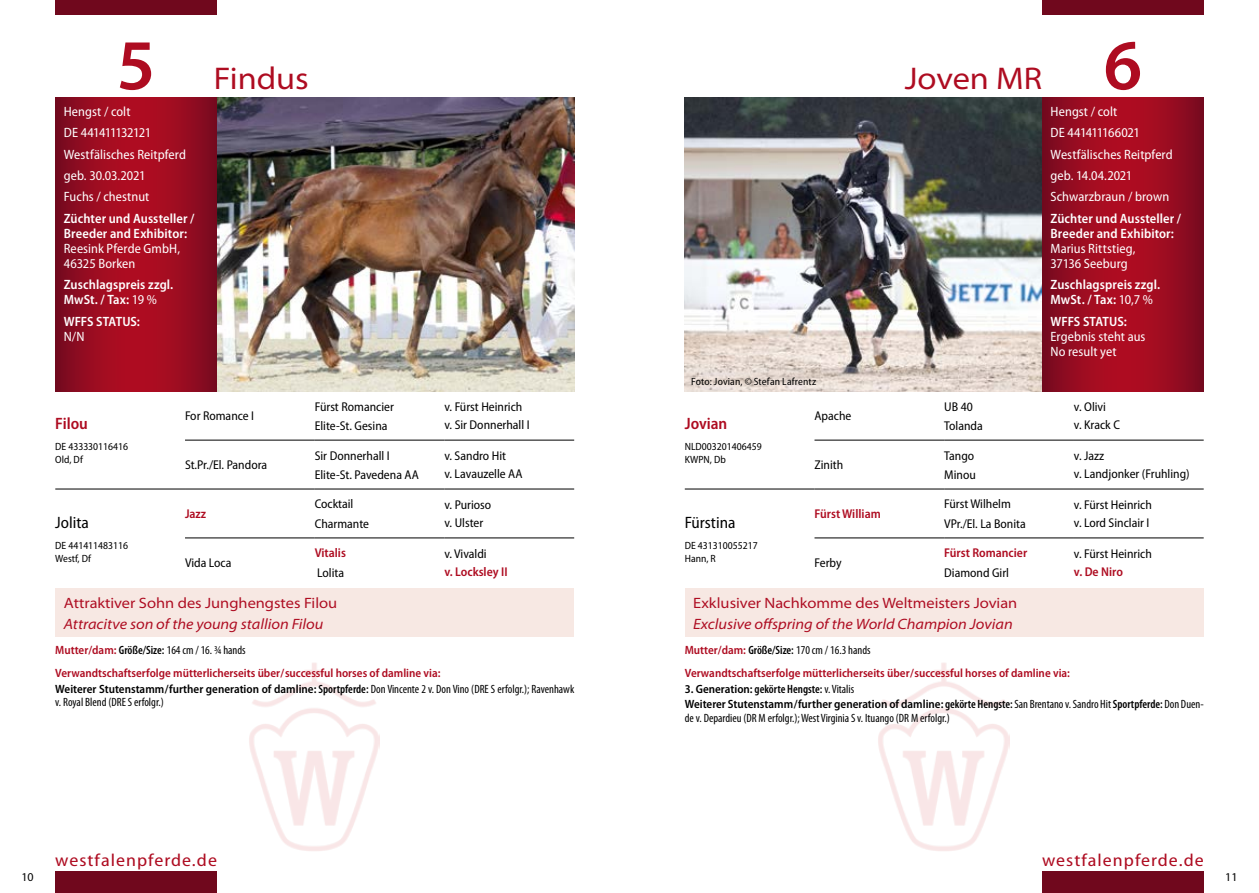
<style>
.page{position:relative;width:1259px;height:893px;background:#fff}
.page>*{position:absolute;margin:0;border:0;box-sizing:border-box;transform-origin:0 0}
.t1{font:600 72px "Myriad Pro";color:#ae0c21}
.t2{font:semi-expanded 31.5px "Myriad Pro";color:#ae0c21}
.t3{font:semi-condensed 17.55px "Myriad Pro";letter-spacing:.055em;color:#ae0c21;scale:1.11 1}
.t4{font:semi-condensed 16.5px "Myriad Pro";color:#000}
.t5{font:600 semi-condensed 16.5px "Myriad Pro";color:#ae0c21}
.t6{font:italic semi-expanded 15px "Myriad Pro";color:#ae0c21}
.t7{font:semi-expanded 15px "Myriad Pro";color:#ae0c21}
.t8{font:semi-condensed 13.5px/21.5px "Myriad Pro";letter-spacing:.005em;color:#fff}
.t9{font:600 semi-condensed 13.5px/15px "Myriad Pro";letter-spacing:.005em;color:#fff}
.t10{font:semi-condensed 12.75px/19.5px "Myriad Pro";color:#000}
.t11{font:600 semi-condensed 12.75px "Myriad Pro";color:#ae0c21}
.t12{font:600 semi-condensed 12px/23px "Myriad Pro";color:#ae0c21}
.t13{font:condensed 12px/13.5px "Myriad Pro";color:#000}
.t14{font:600 semi-condensed 12px/15.6px "Myriad Pro";color:#000}
.t15{font:12px "Myriad Pro";color:#000}
.t16{font:semi-condensed 10.5px/12.6px "Myriad Pro";color:#000}
.s1{font-weight:400}
.s2{font-stretch:condensed;color:#000}
.s3{font-weight:400;font-stretch:condensed;color:#000}
.s4{font-weight:600;font-stretch:semi-condensed}
.s5{font-weight:600}
.s6{font-stretch:condensed}
.s7{font-weight:400;font-stretch:condensed}
</style>
<div class="page">
<img style="left:249px;top:663px;width:131px;height:188px">
<img style="left:878px;top:663px;width:131px;height:188px">
<div style="left:1042px;top:872px;width:161px;height:21px;background:#70081d"></div>
<div style="left:1042px;top:0;width:161px;height:15px;background:#70081d"></div>
<div style="left:55px;top:872px;width:162px;height:21px;background:#70081d"></div>
<div style="left:55px;top:0;width:162px;height:15px;background:#70081d"></div>
<div style="left:55px;top:588px;width:519px;height:48px;background:#f7e8e3"></div>
<img style="left:217px;top:98px;width:357px;height:293px">
<svg style="left:55px;top:98px;width:162px;height:293px;background:#980b20"></svg>
<hr style="left:185px;top:440px;width:130px;height:1px;background:#000">
<hr style="left:315px;top:440px;width:129px;height:1px;background:#000">
<hr style="left:444px;top:440px;width:130px;height:1px;background:#000">
<hr style="left:55px;top:489px;width:130px;height:1px;background:#000">
<hr style="left:185px;top:489px;width:130px;height:1px;background:#000">
<hr style="left:315px;top:489px;width:129px;height:1px;background:#000">
<hr style="left:444px;top:489px;width:130px;height:1px;background:#000">
<hr style="left:185px;top:538px;width:130px;height:1px;background:#000">
<hr style="left:315px;top:538px;width:129px;height:1px;background:#000">
<hr style="left:444px;top:538px;width:130px;height:1px;background:#000">
<div style="left:685px;top:588px;width:518px;height:48px;background:#f7e8e3"></div>
<img style="left:685px;top:98px;width:357px;height:293px">
<svg style="left:1042px;top:98px;width:161px;height:293px;background:#990b20"></svg>
<hr style="left:814px;top:440px;width:130px;height:1px;background:#000">
<hr style="left:944px;top:440px;width:130px;height:1px;background:#000">
<hr style="left:1074px;top:440px;width:129px;height:1px;background:#000">
<hr style="left:685px;top:489px;width:129px;height:1px;background:#000">
<hr style="left:814px;top:489px;width:130px;height:1px;background:#000">
<hr style="left:944px;top:489px;width:130px;height:1px;background:#000">
<hr style="left:1074px;top:489px;width:129px;height:1px;background:#000">
<hr style="left:814px;top:538px;width:130px;height:1px;background:#000">
<hr style="left:944px;top:538px;width:130px;height:1px;background:#000">
<hr style="left:1074px;top:538px;width:129px;height:1px;background:#000">
<h1 class="t1" style="left:117px;top:19px;width:40px">5</h1>
<p class="t8" style="left:64px;top:100px;width:124px">Hengst / colt<br>DE 441411132121<br>Westfälisches Reitpferd geb. 30.03.2021<br>Fuchs / chestnut</p>
<p class="t9" style="left:64px;top:211px;width:132px">Züchter und Aussteller /<br>Breeder and Exhibitor:</p>
<p class="t8" style="left:64px;top:241px;width:118px;line-height:15px">Reesink Pferde GmbH,<br>46325 Borken</p>
<p class="t9" style="left:64px;top:277px;width:111px">Zuschlagspreis zzgl.<br>MwSt. / Tax: <span class="s1">19 %</span></p>
<p class="t9" style="left:64px;top:313px;width:78px">WFFS STATUS:</p>
<p class="t8" style="left:64px;top:325px;width:22px">N/N</p>
<h2 class="t2" style="left:214px;top:59px;width:96px">Findus</h2>
<p class="t5" style="left:55px;top:413px;width:34px">Filou</p>
<p class="t16" style="left:55px;top:440px;width:74px">DE 433330116416<br>Old, Df</p>
<p class="t4" style="left:55px;top:512px;width:35px">Jolita</p>
<p class="t16" style="left:55px;top:539px;width:74px">DE 441411483116<br>Westf, Df</p>
<p class="t10" style="left:185px;top:406px;width:71px">For Romance I</p>
<p class="t10" style="left:315px;top:396px;width:81px">Fürst Romancier<br>Elite-St. Gesina</p>
<p class="t10" style="left:444px;top:398px;width:87px;line-height:18px">v. Fürst Heinrich v. Sir Donnerhall I</p>
<p class="t10" style="left:185px;top:455px;width:84px">St.Pr./El. Pandora</p>
<p class="t10" style="left:315px;top:445px;width:106px">Sir Donnerhall I<br>Elite-St. Pavedena AA</p>
<p class="t10" style="left:444px;top:447px;width:80px;line-height:18px">v. Sandro Hit<br>v. Lavauzelle AA</p>
<p class="t11" style="left:185px;top:506px;width:23px">Jazz</p>
<p class="t10" style="left:315px;top:494px;width:56px">Cocktail<br>Charmante</p>
<p class="t10" style="left:444px;top:496px;width:48px;line-height:18px">v. Purioso v. Ulster</p>
<p class="t10" style="left:185px;top:553px;width:48px">Vida Loca</p>
<p class="t11" style="left:315px;top:545px;width:33px">Vitalis</p>
<p class="t10" style="left:317px;top:563px;width:28px">Lolita</p>
<p class="t10" style="left:444px;top:544px;width:44px">v. Vivaldi</p>
<p class="t11" style="left:444px;top:564px;width:65px">v. Locksley II</p>
<p class="t7" style="left:64px;top:594px;width:275px">Attraktiver Sohn des Junghengstes Filou</p>
<p class="t6" style="left:64px;top:615px;width:261px">Attracitve son of the young stallion Filou</p>
<p class="t12" style="left:55px;top:638px;width:387px">Mutter/dam: <span class="s2">Größe/Size:</span> <span class="s3">164 cm / 16. ¾ hands<br></span>Verwandtschaftserfolge mütterlicherseits über/successful horses of damline via:</p>
<p class="t13" style="left:55px;top:682px;width:520px"><span class="s4">Weiterer Stutenstamm/further generation of damline:</span> <span class="s5">Sportpferde:</span> Don Vincente 2 v. Don Vino (DRE S erfolgr.); Ravenhawk v. Royal Blend (DRE S erfolgr.)</p>
<p class="t16" style="left:691px;top:375px;width:127px">Foto: Jovian, © Stefan Lafrentz</p>
<h2 class="t2" style="left:905px;top:59px;width:139px">Joven MR</h2>
<h1 class="t1" style="left:1103px;top:19px;width:40px">6</h1>
<p class="t8" style="left:1050px;top:100px;width:124px">Hengst / colt<br>DE 441411166021<br>Westfälisches Reitpferd geb. 14.04.2021<br>Schwarzbraun / brown</p>
<p class="t9" style="left:1050px;top:211px;width:132px">Züchter und Aussteller /<br>Breeder and Exhibitor:</p>
<p class="t8" style="left:1050px;top:241px;width:86px;line-height:15px">Marius Rittstieg,<br>37136 Seeburg</p>
<p class="t9" style="left:1050px;top:277px;width:111px">Zuschlagspreis zzgl.<br>MwSt. / Tax: <span class="s1">10,7 %</span></p>
<p class="t9" style="left:1050px;top:313px;width:78px">WFFS STATUS:</p>
<p class="t8" style="left:1050px;top:328px;width:96px;line-height:15px">Ergebnis steht aus<br>No result yet</p>
<p class="t5" style="left:685px;top:413px;width:44px">Jovian</p>
<p class="t16" style="left:685px;top:440px;width:78px">NLD003201406459<br>KWPN, Db</p>
<p class="t4" style="left:685px;top:512px;width:52px">Fürstina</p>
<p class="t16" style="left:685px;top:539px;width:74px">DE 431310055217<br>Hann, R</p>
<p class="t10" style="left:814px;top:406px;width:38px">Apache</p>
<p class="t10" style="left:944px;top:396px;width:40px">UB 40<br>Tolanda</p>
<p class="t10" style="left:1074px;top:398px;width:47px;line-height:18px">v. Olivi<br>v. Krack C</p>
<p class="t10" style="left:814px;top:455px;width:30px">Zinith</p>
<p class="t10" style="left:944px;top:445px;width:33px">Tango<br>Minou</p>
<p class="t10" style="left:1074px;top:447px;width:117px;line-height:18px">v. Jazz<br>v. Landjonker (Fruhling)</p>
<p class="t11" style="left:814px;top:506px;width:68px">Fürst William</p>
<p class="t10" style="left:944px;top:494px;width:83px">Fürst Wilhelm<br>VPr./El. La Bonita</p>
<p class="t10" style="left:1074px;top:496px;width:79px;line-height:18px">v. Fürst Heinrich v. Lord Sinclair I</p>
<p class="t10" style="left:814px;top:553px;width:29px">Ferby</p>
<p class="t11" style="left:944px;top:545px;width:85px">Fürst Romancier</p>
<p class="t10" style="left:944px;top:563px;width:66px">Diamond Girl</p>
<p class="t10" style="left:1074px;top:544px;width:79px">v. Fürst Heinrich</p>
<p class="t11" style="left:1074px;top:564px;width:51px">v. De Niro</p>
<p class="t7" style="left:693px;top:594px;width:325px">Exklusiver Nachkomme des Weltmeisters Jovian</p>
<p class="t6" style="left:693px;top:615px;width:321px">Exclusive offspring of the World Champion Jovian</p>
<p class="t12" style="left:685px;top:638px;width:387px">Mutter/dam: <span class="s2">Größe/Size:</span> <span class="s3">170 cm / 16.3 hands<br></span>Verwandtschaftserfolge mütterlicherseits über/successful horses of damline via:</p>
<p class="t14" style="left:685px;top:681px;width:520px">3. Generation: <span class="s6">gekörte Hengste:</span> <span class="s7">v. Vitalis<br></span>Weiterer Stutenstamm/further generation of damline: <span class="s6">gekörte Hengste:</span> <span class="s7">San Brentano v. Sandro Hit</span> <span class="s6">Sportpferde:</span> <span class="s7">Don Duen-</span></p>
<p class="t13" style="left:685px;top:711px;width:266px">de v. Depardieu (DR M erfolgr.); West Virginia S v. Ituango (DR M erfolgr.)</p>
<h3 class="t3" style="left:55px;top:849px;width:147px">westfalenpferde.de</h3>
<h3 class="t3" style="left:1042px;top:849px;width:147px">westfalenpferde.de</h3>
<p class="t15" style="left:21px;top:869px;width:14px">10</p>
<p class="t15" style="left:1225px;top:869px;width:14px">11</p>
</div>
